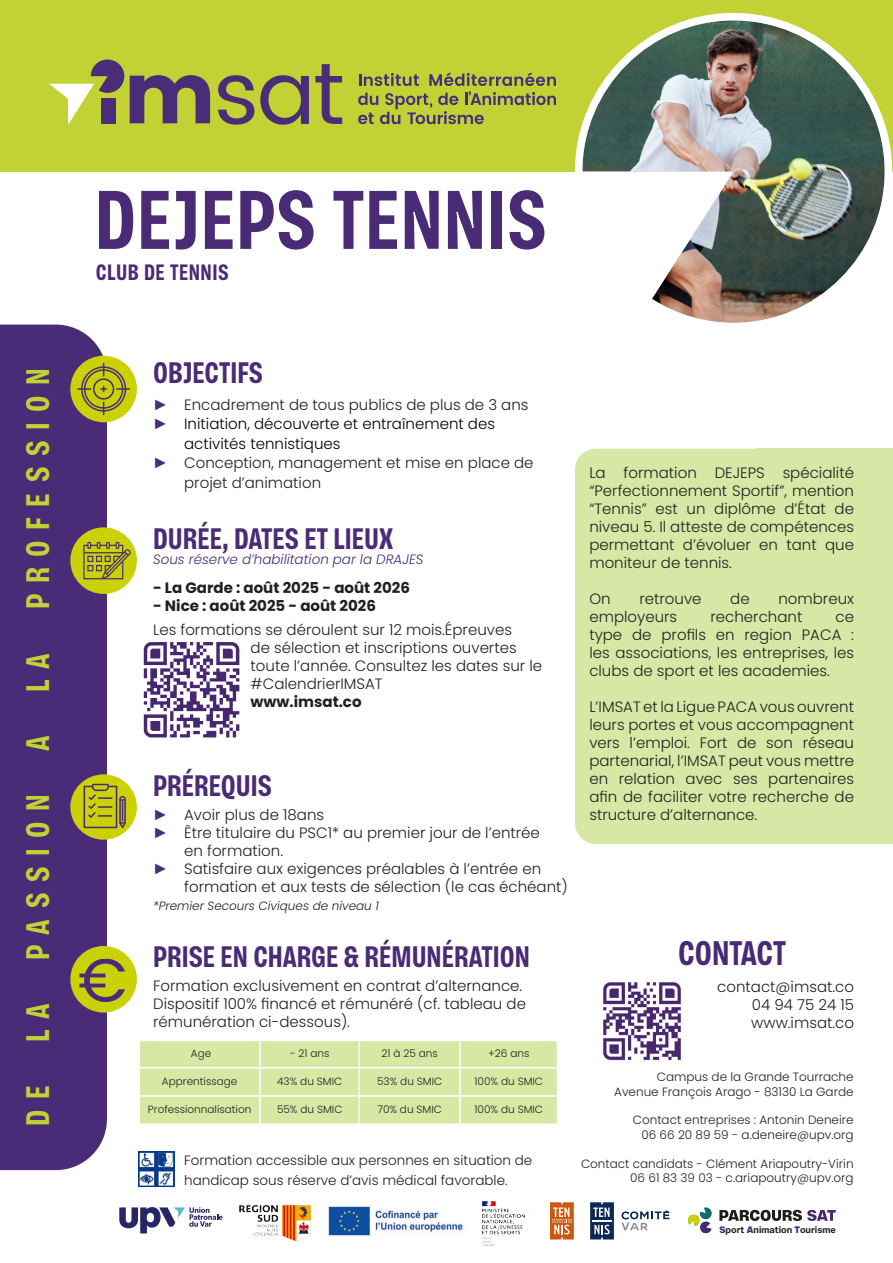
<style>
.page{position:relative;width:893px;height:1263px;background:#fff}
.page>*{position:absolute;margin:0;border:0;box-sizing:border-box;transform-origin:0 0}
.Titre_Formation{font:84px "Vinila Variable";letter-spacing:.01em;color:#492b76}
.t1{font:34.5px "Vinila Variable";color:#492a76}
.t2{font:33px "Vinila Variable";letter-spacing:.32em;color:#c2d235}
.Titre_Paragraphe{font:30px "Vinila Variable";color:#492b76}
.Sous-Titre_Formation{font:22.5px "Vinila Variable";letter-spacing:.025em;color:#492b76}
.Texte{font:300 15px/18px "Poppins";color:#231f20}
.Texte-2{font:700 15px "Poppins";color:#231f20}
.t3{font:300 15px/19.5px "Poppins";color:#000}
.Puces_point{font:300 13.5px/19.5px "Poppins";color:#231f20}
.Italique{font:italic 300 13.5px "Poppins";color:#492b76}
.t4{font:300 12px "Poppins";color:#231f20}
.Italique-2{font:italic 300 12px "Poppins";color:#231f20}
.Texte-3{font:300 10.5px "Poppins";color:#231f20}
.t5{font:700 9.45px "Vinila";color:#1d1d1b}
.s1{font-family:"Arial";font-weight:400;color:#4a2c79}
.s2{font-weight:800;color:#492771}
</style>
<div class="page">
<div style="left:575px;top:449px;width:317px;height:395px;background:#d7e7a5;border-radius:21px"></div>
<div style="left:758px;top:449px;width:135px;height:395px;background:#d7e7a5"></div>
<div style="left:0;top:0;width:893px;height:171px;background:#c2d235"></div>
<div style="left:0;top:325px;width:107px;height:845px;background:#492b78"></div>
<img style="left:571px;top:12px;width:322px;height:311px">
<img style="left:603px;top:982px;width:78px;height:79px">
<div style="left:70px;top:356px;width:67px;height:66px;background:#cad106;border-radius:50%"></div>
<svg style="left:77px;top:362px;width:53px;height:53px"></svg>
<div style="left:70px;top:774px;width:67px;height:66px;background:#cad106;border-radius:50%"></div>
<svg style="left:84px;top:784px;width:42px;height:44px"></svg>
<svg style="left:139px;top:1040px;width:419px;height:83px;background:#d9e8a9"></svg>
<div style="left:70px;top:946px;width:67px;height:66px;background:#cad106;border-radius:50%"></div>
<svg style="left:79px;top:958px;width:46px;height:44px"></svg>
<svg style="left:358px;top:72px;width:198px;height:52px"></svg>
<svg style="left:218px;top:75px;width:36px;height:50px"></svg>
<svg style="left:260px;top:75px;width:49px;height:50px"></svg>
<svg style="left:315px;top:64px;width:27px;height:60px"></svg>
<svg style="left:130px;top:75px;width:80px;height:48px"></svg>
<svg style="left:49px;top:59px;width:75px;height:66px"></svg>
<img style="left:138px;top:1151px;width:36px;height:35px">
<img style="left:239px;top:1204px;width:72px;height:37px">
<svg style="left:550px;top:1202px;width:24px;height:37px"></svg>
<svg style="left:590px;top:1202px;width:24px;height:37px"></svg>
<svg style="left:621px;top:1210px;width:48px;height:20px"></svg>
<svg style="left:119px;top:1207px;width:104px;height:26px"></svg>
<img style="left:482px;top:1201px;width:43px;height:45px">
<svg style="left:719px;top:1210px;width:117px;height:11px"></svg>
<svg style="left:688px;top:1207px;width:24px;height:27px"></svg>
<img style="left:328px;top:1205px;width:135px;height:31px">
<div style="left:70px;top:527px;width:67px;height:67px;background:#cad106;border-radius:50%"></div>
<svg style="left:83px;top:542px;width:48px;height:37px"></svg>
<svg style="left:144px;top:642px;width:95px;height:95px"></svg>
<p class="Titre_Formation" style="left:95px;top:172px;width:453px">DEJEPS TENNIS</p>
<p class="Sous-Titre_Formation" style="left:96px;top:260px;width:134px">CLUB DE TENNIS</p>
<p class="t2" style="left:19px;top:609px;width:243px;rotate:-90deg">PROFESSION</p>
<p class="Titre_Paragraphe" style="left:153px;top:356px;width:111px">OBJECTIFS</p>
<p class="Texte" style="left:153px;top:395px;width:377px"><span class="s1">►</span> Encadrement de tous publics de plus de 3 ans</p>
<p class="t3" style="left:184px;top:414px;width:312px;text-indent:-31px"><span class="s1">►</span> Initiation, découverte et entraînement des activités tennistiques</p>
<p class="Texte" style="left:184px;top:453px;width:351px;line-height:19.5px;text-indent:-31px"><span class="s1">►</span> Conception, management et mise en place de projet d’animation</p>
<p class="Titre_Paragraphe" style="left:153px;top:521px;width:242px">DURÉE, DATES ET LIEUX</p>
<p class="Italique" style="left:153px;top:551px;width:272px">Sous réserve d’habilitation par la DRAJES</p>
<p class="Texte-2" style="left:153px;top:579px;width:258px">- La Garde : août 2025 - août 2026</p>
<p class="Texte-2" style="left:153px;top:597px;width:224px">- Nice : août 2025 - août 2026</p>
<p class="Texte" style="left:251px;top:621px;width:293px;text-indent:-97px">Les formations se déroulent sur 12 mois.Épreuves<br>de sélection et inscriptions ouvertes toute l’année. Consultez les dates sur le #CalendrierIMSAT</p>
<p class="Texte-2" style="left:251px;top:693px;width:113px">www.imsat.co</p>
<p class="t2" style="left:19px;top:692px;width:40px;rotate:-90deg">L A</p>
<p class="t2" style="left:19px;top:751px;width:17px;rotate:-90deg">A</p>
<p class="t2" style="left:19px;top:959px;width:167px;rotate:-90deg">PASSION</p>
<p class="t2" style="left:19px;top:1042px;width:40px;rotate:-90deg">L A</p>
<p class="t2" style="left:19px;top:1126px;width:42px;rotate:-90deg">D E</p>
<p class="Titre_Paragraphe" style="left:153px;top:768px;width:120px">PRÉREQUIS</p>
<p class="Texte" style="left:153px;top:805px;width:173px"><span class="s1">►</span> Avoir plus de 18ans</p>
<p class="Texte" style="left:184px;top:823px;width:357px;text-indent:-31px"><span class="s1">►</span> Être titulaire du PSC1* au premier jour de l’entrée en formation.</p>
<p class="Texte" style="left:184px;top:859px;width:385px;text-indent:-31px"><span class="s1">►</span> Satisfaire aux exigences préalables à l’entrée en formation et aux tests de sélection (le cas échéant)</p>
<p class="Italique-2" style="left:153px;top:898px;width:227px">*Premier Secours Civiques de niveau 1</p>
<p class="Titre_Paragraphe" style="left:153px;top:939px;width:378px">PRISE EN CHARGE &amp; RÉMUNÉRATION</p>
<p class="Texte" style="left:153px;top:976px;width:374px">Formation exclusivement en contrat d’alternance.<br>Dispositif 100% financé et rémunéré (cf. tableau de rémunération ci-dessous).</p>
<p class="Texte-3" style="left:191px;top:1048px;width:22px">Age</p>
<p class="Texte-3" style="left:290px;top:1048px;width:41px">- 21 ans</p>
<p class="Texte-3" style="left:381px;top:1048px;width:58px">21 à 25 ans</p>
<p class="Texte-3" style="left:488px;top:1048px;width:43px">+26 ans</p>
<p class="Texte-3" style="left:162px;top:1075px;width:77px">Apprentissage</p>
<p class="Texte-3" style="left:277px;top:1075px;width:67px">43% du SMIC</p>
<p class="Texte-3" style="left:377px;top:1075px;width:67px">53% du SMIC</p>
<p class="Texte-3" style="left:475px;top:1075px;width:70px">100% du SMIC</p>
<p class="Texte-3" style="left:148px;top:1103px;width:105px">Professionnalisation</p>
<p class="Texte-3" style="left:277px;top:1103px;width:67px">55% du SMIC</p>
<p class="Texte-3" style="left:377px;top:1103px;width:66px">70% du SMIC</p>
<p class="Texte-3" style="left:475px;top:1103px;width:70px">100% du SMIC</p>
<p class="Puces_point" style="left:184px;top:1151px;width:350px">Formation accessible aux personnes en situation de handicap sous réserve d’avis médical favorable.</p>
<p class="Texte" style="left:589px;top:464px;width:266px;text-align:justify">La formation DEJEPS spécialité “Perfectionnement Sportif”, mention “Tennis” est un diplôme d’État de niveau 5. Il atteste de compétences permettant d’évoluer en tant que moniteur de tennis.</p>
<p class="Texte" style="left:589px;top:590px;width:23px">On</p>
<p class="Texte" style="left:639px;top:590px;width:64px">retrouve</p>
<p class="Texte" style="left:730px;top:590px;width:21px">de</p>
<p class="Texte" style="left:778px;top:590px;width:77px">nombreux</p>
<p class="Texte" style="left:589px;top:608px;width:89px">employeurs</p>
<p class="Texte" style="left:710px;top:608px;width:93px">recherchant</p>
<p class="Texte" style="left:589px;top:608px;width:266px;text-align:justify;text-indent:246px">ce type de profils en region PACA : les associations, les entreprises, les clubs de sport et les academies.</p>
<p class="Texte" style="left:589px;top:698px;width:266px;text-align:justify">L’IMSAT et la Ligue PACA vous ouvrent leurs portes et vous accompagnent vers l’emploi. Fort de son réseau partenarial, l’IMSAT peut vous mettre en relation avec ses partenaires afin de faciliter votre recherche de structure d’alternance.</p>
<p class="t1" style="left:678px;top:934px;width:109px">CONTACT</p>
<p class="Texte" style="left:717px;top:978px;width:138px">contact@imsat.co</p>
<p class="Texte" style="left:752px;top:996px;width:104px">04 94 75 24 15</p>
<p class="Texte" style="left:751px;top:1014px;width:104px">www.imsat.co</p>
<p class="t4" style="left:657px;top:1070px;width:198px">Campus de la Grande Tourrache</p>
<p class="t4" style="left:614px;top:1084px;width:241px">Avenue François Arago - 83130 La Garde</p>
<p class="t4" style="left:633px;top:1113px;width:222px">Contact entreprises : Antonin Deneire</p>
<p class="t4" style="left:641px;top:1128px;width:214px">06 66 20 89 59 - a.deneire@upv.org</p>
<p class="t4" style="left:581px;top:1156px;width:274px">Contact candidats - Clément Ariapoutry-Virin</p>
<p class="t4" style="left:630px;top:1171px;width:225px">06 61 83 39 03 - c.ariapoutry@upv.org</p>
<p class="t5" style="left:719px;top:1224px;width:118px"><span class="s2">S</span>port <span class="s2">A</span>nimation <span class="s2">T</span>ourisme</p>
</div>
